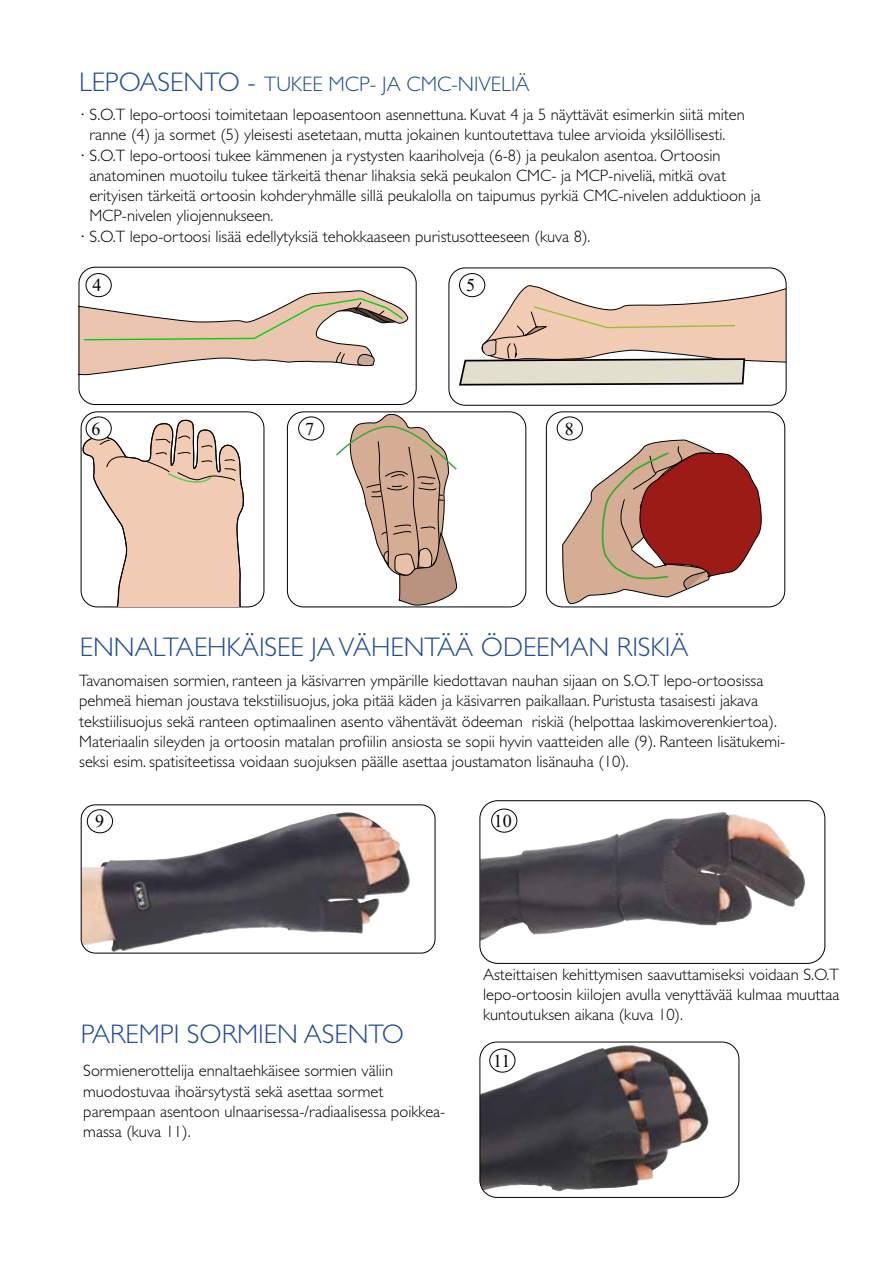
<style>
.page{position:relative;width:893px;height:1263px;background:#fff}
.page>*{position:absolute;margin:0;border:0;box-sizing:border-box;transform-origin:0 0}
.t1{font:300 27px "Gill Sans Std";color:#1e4b9b}
.t2{font:300 21px "Gill Sans Std";color:#1e4b9b}
.t3{font:18px "Times New Roman";color:#000}
.t4{font:300 16.5px/20.2px "Gill Sans Std";color:#000}
.s1{font-size:27px}
</style>
<div class="page">
<svg style="left:81px;top:419px;width:163px;height:188px"></svg>
<div style="left:86px;top:417px;width:25px;height:23px;background:#fff;border-radius:50%"></div>
<div style="left:86px;top:417px;width:25px;height:23px;border:1px solid #000;border-radius:50%"></div>
<svg style="left:335px;top:414px;width:123px;height:194px"></svg>
<div style="left:298px;top:417px;width:26px;height:23px;border:1px solid #000;border-radius:50%"></div>
<div style="left:287px;top:412px;width:239px;height:195px;border:1px solid #000;border-radius:16px"></div>
<svg style="left:459px;top:283px;width:325px;height:103px"></svg>
<svg style="left:81px;top:290px;width:328px;height:86px"></svg>
<div style="left:86px;top:274px;width:25px;height:23px;background:#fff;border-radius:50%"></div>
<div style="left:86px;top:273px;width:25px;height:24px;border:1px solid #000;border-radius:50%"></div>
<div style="left:460px;top:274px;width:25px;height:23px;background:#fff;border-radius:50%"></div>
<div style="left:459px;top:273px;width:26px;height:24px;border:1px solid #000;border-radius:50%"></div>
<div style="left:79px;top:267px;width:337px;height:138px;border:1px solid #000;border-radius:16px"></div>
<div style="left:449px;top:268px;width:337px;height:137px;border:1px solid #000;border-radius:16px"></div>
<div style="left:87px;top:809px;width:26px;height:24px;border:1px solid #000;border-radius:50%"></div>
<img style="left:81px;top:813px;width:299px;height:139px">
<div style="left:81px;top:805px;width:354px;height:148px;border:1px solid #000;border-radius:14px"></div>
<img style="left:480px;top:1045px;width:229px;height:146px">
<div style="left:480px;top:1042px;width:259px;height:155px;border:1px solid #000;border-radius:17px"></div>
<svg style="left:562px;top:440px;width:200px;height:165px"></svg>
<div style="left:557px;top:417px;width:26px;height:23px;border:1px solid #000;border-radius:50%"></div>
<div style="left:546px;top:412px;width:239px;height:195px;border:1px solid #000;border-radius:16px"></div>
<img style="left:480px;top:812px;width:271px;height:128px">
<div style="left:480px;top:800px;width:345px;height:163px;border:1px solid #000;border-radius:18px"></div>
<div style="left:492px;top:809px;width:25px;height:23px;background:#fff;border-radius:50%"></div>
<div style="left:491px;top:809px;width:26px;height:23px;border:1px solid #000;border-radius:50%"></div>
<p class="t2" style="left:79px;top:72px;width:452px"><span class="s1">LEPOASENTO -</span> TUKEE MCP- JA CMC-NIVELIÄ</p>
<p class="t4" style="left:80px;top:105px;width:666px">· S.O.T lepo-ortoosi toimitetaan lepoasentoon asennettuna. Kuvat 4 ja 5 näyttävät esimerkin siitä miten</p>
<p class="t4" style="left:89px;top:125px;width:637px">ranne (4) ja sormet (5) yleisesti asetetaan, mutta jokainen kuntoutettava tulee arvioida yksilöllisesti.</p>
<p class="t4" style="left:80px;top:145px;width:642px">· S.O.T lepo-ortoosi tukee kämmenen ja rystysten kaariholveja (6-8) ja peukalon asentoa. Ortoosin</p>
<p class="t4" style="left:89px;top:165px;width:638px">anatominen muotoilu tukee tärkeitä thenar lihaksia sekä peukalon CMC- ja MCP-niveliä, mitkä ovat</p>
<p class="t4" style="left:89px;top:186px;width:673px">erityisen tärkeitä ortoosin kohderyhmälle sillä peukalolla on taipumus pyrkiä CMC-nivelen adduktioon ja</p>
<p class="t4" style="left:89px;top:206px;width:186px">MCP-nivelen yliojennukseen.</p>
<p class="t4" style="left:80px;top:226px;width:512px">· S.O.T lepo-ortoosi lisää edellytyksiä tehokkaaseen puristusotteeseen (kuva 8).</p>
<p class="t3" style="left:92px;top:272px;width:11px">4</p>
<p class="t3" style="left:466px;top:272px;width:10px">5</p>
<p class="t3" style="left:91px;top:416px;width:10px">6</p>
<p class="t3" style="left:305px;top:416px;width:10px">7</p>
<p class="t3" style="left:565px;top:416px;width:10px">8</p>
<h1 class="t1" style="left:80px;top:632px;width:610px">ENNALTAEHKÄISEE JA VÄHENTÄÄ ÖDEEMAN RISKIÄ</h1>
<p class="t4" style="left:79px;top:671px;width:708px">Tavanomaisen sormien, ranteen ja käsivarren ympärille kiedottavan nauhan sijaan on S.O.T lepo-ortoosissa pehmeä hieman joustava tekstiilisuojus, joka pitää käden ja käsivarren paikallaan. Puristusta tasaisesti jakava tekstiilisuojus sekä ranteen optimaalinen asento vähentävät ödeeman riskiä (helpottaa laskimoverenkiertoa).<br>Materiaalin sileyden ja ortoosin matalan profiilin ansiosta se sopii hyvin vaatteiden alle (9). Ranteen lisätukemi&shy;seksi esim. spatisiteetissa voidaan suojuksen päälle asettaa joustamaton lisänauha (10).</p>
<p class="t3" style="left:95px;top:809px;width:10px">9</p>
<p class="t3" style="left:494px;top:808px;width:19px">10</p>
<h1 class="t1" style="left:81px;top:1019px;width:325px">PAREMPI SORMIEN ASENTO</h1>
<p class="t4" style="left:83px;top:1061px;width:364px">Sormienerottelija ennaltaehkäisee sormien väliin muodostuvaa ihoärsytystä sekä asettaa sormet parempaan asentoon ulnaarisessa-/radiaalisessa poikkea&shy;massa (kuva 11).</p>
<p class="t4" style="left:483px;top:964px;width:358px;text-align:justify">Asteittaisen kehittymisen saavuttamiseksi voidaan S.O.T lepo-ortoosin kiilojen avulla venyttävää kulmaa muuttaa kuntoutuksen aikana (kuva 10).</p>
<p class="t3" style="left:493px;top:1048px;width:19px">11</p>
</div>
